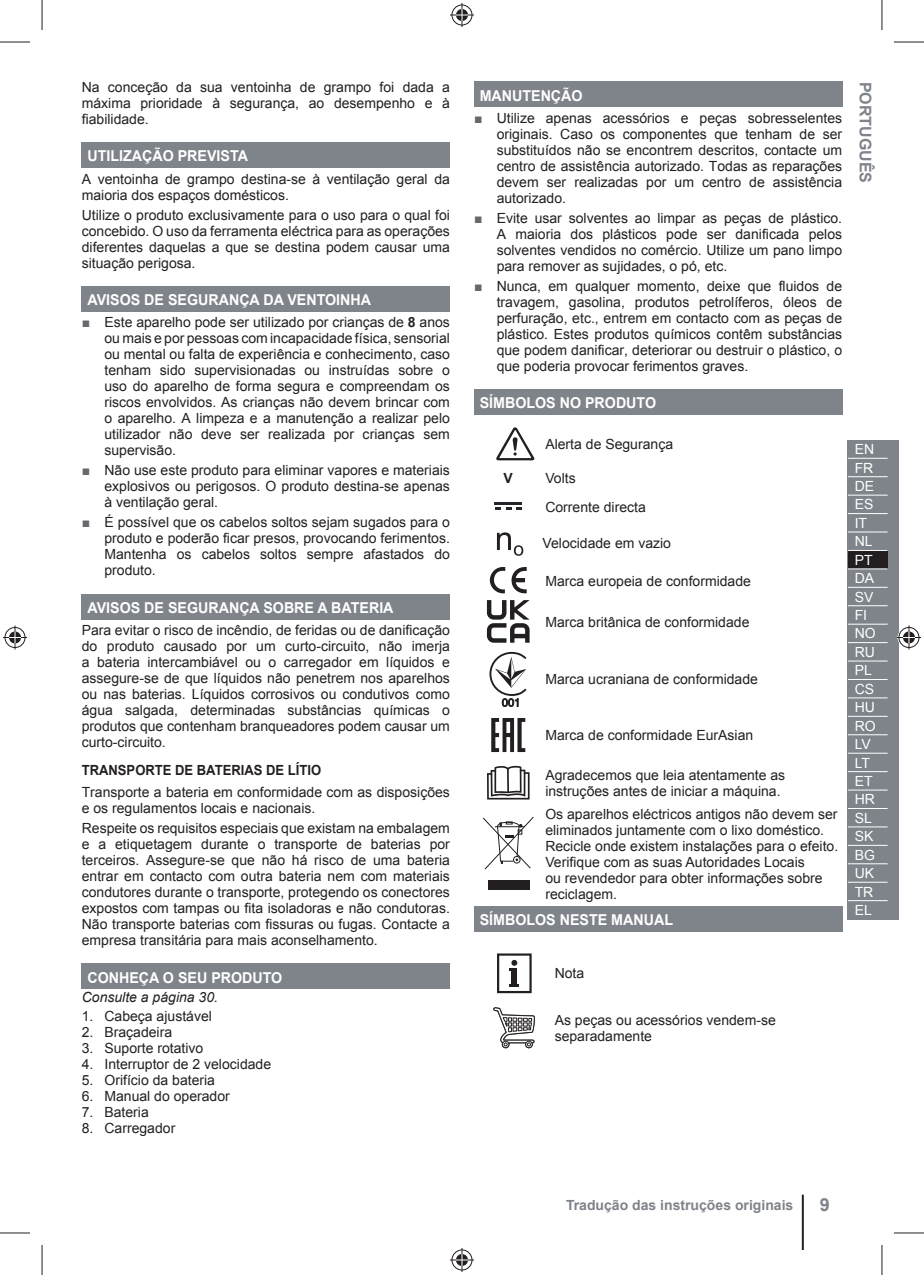
<style>
.page{position:relative;width:924px;height:1275px;background:#fff}
.page>*{position:absolute;margin:0;border:0;box-sizing:border-box;transform-origin:0 0}
.t1{font:700 18px "Arial";color:#7f838a}
.t2{font:700 16px "Arial";color:#7f838a}
.t3{font:700 15px "Arial";color:#fff;scale:.95 1}
.t4{font:14px/16px "Arial";color:#231f20;text-align:justify}
.t5{font:14px/18.4px "Arial";color:#fff}
.t6{font:700 14px "Arial";color:#7f838a}
.t7{font:700 14px "Arial";color:#231f20;scale:.93 1}
.t8{font:italic 14px "Arial";color:#231f20}
.t9{font:700 14px "Arial";color:#231f20}
.s1{color:#66686c}
.s2{font-weight:700}
</style>
<div class="page">
<div style="left:82px;top:142px;width:368px;height:26px;background:#7f838a"></div>
<div style="left:82px;top:286px;width:368px;height:25px;background:#7f838a"></div>
<div style="left:82px;top:594px;width:368px;height:25px;background:#7f838a"></div>
<div style="left:82px;top:963px;width:368px;height:26px;background:#7f838a"></div>
<div style="left:474px;top:82px;width:367px;height:25px;background:#7f838a"></div>
<div style="left:474px;top:389px;width:367px;height:26px;background:#7f838a"></div>
<div style="left:474px;top:906px;width:367px;height:25px;background:#7f838a"></div>
<svg style="left:496px;top:427px;width:38px;height:33px"></svg>
<hr style="left:494px;top:502px;width:27px;height:2px;background:#24252b">
<svg style="left:495px;top:507px;width:26px;height:3px"></svg>
<svg style="left:497px;top:532px;width:26px;height:24px"></svg>
<svg style="left:489px;top:567px;width:37px;height:27px"></svg>
<svg style="left:486px;top:600px;width:43px;height:42px"></svg>
<svg style="left:489px;top:652px;width:37px;height:54px"></svg>
<svg style="left:491px;top:718px;width:34px;height:34px"></svg>
<svg style="left:487px;top:766px;width:42px;height:33px"></svg>
<svg style="left:483px;top:817px;width:50px;height:53px"></svg>
<div style="left:488px;top:879px;width:41px;height:10px;background:#231f20"></div>
<svg style="left:497px;top:953px;width:34px;height:40px"></svg>
<svg style="left:493px;top:1007px;width:42px;height:42px"></svg>
<hr style="left:801px;top:1194px;width:2px;height:56px;background:#231f20">
<div style="left:847px;top:440px;width:51px;height:479px;background:#7f838a"></div>
<div style="left:847px;top:550px;width:40px;height:19px;background:#231f20"></div>
<hr style="left:847px;top:458px;width:40px;height:1px;background:#fff">
<hr style="left:847px;top:476px;width:40px;height:1px;background:#fff">
<hr style="left:847px;top:494px;width:40px;height:1px;background:#fff">
<hr style="left:847px;top:513px;width:40px;height:1px;background:#fff">
<hr style="left:847px;top:531px;width:40px;height:1px;background:#fff">
<hr style="left:847px;top:550px;width:40px;height:1px;background:#fff">
<hr style="left:847px;top:568px;width:40px;height:1px;background:#fff">
<hr style="left:847px;top:587px;width:40px;height:1px;background:#fff">
<hr style="left:847px;top:605px;width:40px;height:1px;background:#fff">
<hr style="left:847px;top:623px;width:40px;height:1px;background:#fff">
<hr style="left:847px;top:642px;width:40px;height:1px;background:#fff">
<hr style="left:847px;top:660px;width:40px;height:1px;background:#fff">
<hr style="left:847px;top:679px;width:40px;height:1px;background:#fff">
<hr style="left:847px;top:697px;width:40px;height:1px;background:#fff">
<hr style="left:847px;top:716px;width:40px;height:1px;background:#fff">
<hr style="left:847px;top:734px;width:40px;height:1px;background:#fff">
<hr style="left:847px;top:752px;width:40px;height:1px;background:#fff">
<hr style="left:847px;top:771px;width:40px;height:1px;background:#fff">
<hr style="left:847px;top:789px;width:40px;height:1px;background:#fff">
<hr style="left:847px;top:808px;width:40px;height:1px;background:#fff">
<hr style="left:847px;top:826px;width:40px;height:1px;background:#fff">
<hr style="left:847px;top:845px;width:40px;height:1px;background:#fff">
<hr style="left:847px;top:863px;width:40px;height:1px;background:#fff">
<hr style="left:847px;top:881px;width:40px;height:1px;background:#fff">
<hr style="left:847px;top:900px;width:40px;height:1px;background:#fff">
<hr style="left:0;top:42px;width:30px;height:1px;background:#231f20">
<hr style="left:893px;top:42px;width:30px;height:1px;background:#231f20">
<hr style="left:0;top:1232px;width:30px;height:1px;background:#231f20">
<hr style="left:893px;top:1232px;width:30px;height:1px;background:#231f20">
<hr style="left:42px;top:0;width:1px;height:30px;background:#231f20">
<hr style="left:42px;top:1245px;width:1px;height:30px;background:#231f20">
<hr style="left:881px;top:0;width:1px;height:30px;background:#231f20">
<hr style="left:881px;top:1245px;width:1px;height:30px;background:#231f20">
<svg style="left:450px;top:3px;width:24px;height:24px"></svg>
<svg style="left:450px;top:1248px;width:24px;height:24px"></svg>
<svg style="left:3px;top:625px;width:24px;height:24px"></svg>
<svg style="left:897px;top:625px;width:23px;height:24px"></svg>
<p class="t4" style="left:82px;top:79px;width:369px">Na conceção da sua ventoinha de grampo foi dada a máxima prioridade à segurança, ao desempenho e à fiabilidade.</p>
<p class="t3" style="left:87px;top:148px;width:170px">UTILIZAÇÃO PREVISTA</p>
<p class="t4" style="left:82px;top:171px;width:369px">A ventoinha de grampo destina-se à ventilação geral da maioria dos espaços domésticos.</p>
<p class="t4" style="left:82px;top:207px;width:369px">Utilize o produto exclusivamente para o uso para o qual foi concebido. O uso da ferramenta eléctrica para as operações diferentes daquelas a que se destina podem causar uma situação perigosa.</p>
<p class="t3" style="left:87px;top:291px;width:300px">AVISOS DE SEGURANÇA DA VENTOINHA</p>
<p class="t4" style="left:104px;top:314px;width:347px;text-indent:-23px"><span class="s1">■</span> Este aparelho pode ser utilizado por crianças de <span class="s2">8</span> anos ou mais e por pessoas com incapacidade física, sensorial ou mental ou falta de experiência e conhecimento, caso tenham sido supervisionadas ou instruídas sobre o uso do aparelho de forma segura e compreendam os riscos envolvidos. As crianças não devem brincar com o aparelho. A limpeza e a manutenção a realizar pelo utilizador não deve ser realizada por crianças sem supervisão.</p>
<p class="t4" style="left:104px;top:462px;width:347px;text-indent:-23px"><span class="s1">■</span> Não use este produto para eliminar vapores e materiais explosivos ou perigosos. O produto destina-se apenas à ventilação geral.</p>
<p class="t4" style="left:104px;top:514px;width:347px;text-indent:-23px"><span class="s1">■</span> É possível que os cabelos soltos sejam sugados para o produto e poderão ficar presos, provocando ferimentos.<br>Mantenha os cabelos soltos sempre afastados do produto.</p>
<p class="t3" style="left:87px;top:599px;width:323px">AVISOS DE SEGURANÇA SOBRE A BATERIA</p>
<p class="t4" style="left:82px;top:622px;width:369px">Para evitar o risco de incêndio, de feridas ou de danificação do produto causado por um curto-circuito, não imerja a bateria intercambiável ou o carregador em líquidos e assegure-se de que líquidos não penetrem nos aparelhos ou nas baterias. Líquidos corrosivos ou condutivos como água salgada, determinadas substâncias químicas o produtos que contenham branqueadores podem causar um curto-circuito.</p>
<p class="t7" style="left:82px;top:763px;width:259px">TRANSPORTE DE BATERIAS DE LÍTIO</p>
<p class="t4" style="left:82px;top:784px;width:369px">Transporte a bateria em conformidade com as disposições e os regulamentos locais e nacionais.</p>
<p class="t4" style="left:82px;top:820px;width:369px">Respeite os requisitos especiais que existam na embalagem e a etiquetagem durante o transporte de baterias por terceiros. Assegure-se que não há risco de uma bateria entrar em contacto com outra bateria nem com materiais condutores durante o transporte, protegendo os conectores expostos com tampas ou fita isoladoras e não condutoras.<br>Não transporte baterias com fissuras ou fugas. Contacte a empresa transitária para mais aconselhamento.</p>
<p class="t3" style="left:87px;top:969px;width:207px">CONHEÇA O SEU PRODUTO</p>
<p class="t8" style="left:82px;top:989px;width:138px">Consulte a página 30.</p>
<p class="t4" style="left:82px;top:1008px;width:132px">1. Cabeça ajustável</p>
<p class="t4" style="left:82px;top:1024px;width:92px">2. Braçadeira</p>
<p class="t4" style="left:82px;top:1040px;width:123px">3. Suporte rotativo</p>
<p class="t4" style="left:82px;top:1056px;width:191px">4. Interruptor de 2 velocidade</p>
<p class="t4" style="left:82px;top:1072px;width:135px">5. Orifício da bateria</p>
<p class="t4" style="left:82px;top:1088px;width:149px">6. Manual do operador</p>
<p class="t4" style="left:82px;top:1104px;width:69px">7. Bateria</p>
<p class="t4" style="left:82px;top:1120px;width:95px">8. Carregador</p>
<p class="t3" style="left:479px;top:87px;width:110px">MANUTENÇÃO</p>
<p class="t4" style="left:496px;top:110px;width:347px;text-indent:-23px"><span class="s1">■</span> Utilize apenas acessórios e peças sobresselentes originais. Caso os componentes que tenham de ser substituídos não se encontrem descritos, contacte um centro de assistência autorizado. Todas as reparações devem ser realizadas por um centro de assistência autorizado.</p>
<p class="t4" style="left:496px;top:210px;width:347px;text-indent:-23px"><span class="s1">■</span> Evite usar solventes ao limpar as peças de plástico.<br>A maioria dos plásticos pode ser danificada pelos solventes vendidos no comércio. Utilize um pano limpo para remover as sujidades, o pó, etc.</p>
<p class="t4" style="left:496px;top:278px;width:347px;text-indent:-23px"><span class="s1">■</span> Nunca, em qualquer momento, deixe que fluidos de travagem, gasolina, produtos petrolíferos, óleos de perfuração, etc., entrem em contacto com as peças de plástico. Estes produtos químicos contêm substâncias que podem danificar, deteriorar ou destruir o plástico, o que poderia provocar ferimentos graves.</p>
<p class="t3" style="left:479px;top:395px;width:187px">SÍMBOLOS NO PRODUTO</p>
<p class="t4" style="left:545px;top:436px;width:129px">Alerta de Segurança</p>
<p class="t9" style="left:503px;top:470px;width:11px">V</p>
<p class="t4" style="left:545px;top:464px;width:102px;line-height:28.8px">Volts<br>Corrente directa</p>
<p class="t4" style="left:542px;top:535px;width:130px">Velocidade em vazio</p>
<p class="t4" style="left:545px;top:572px;width:207px">Marca europeia de conformidade</p>
<p class="t4" style="left:545px;top:613px;width:205px">Marca britânica de conformidade</p>
<p class="t4" style="left:545px;top:671px;width:214px">Marca ucraniana de conformidade</p>
<p class="t4" style="left:545px;top:727px;width:209px">Marca de conformidade EurAsian</p>
<p class="t4" style="left:545px;top:767px;width:241px">Agradecemos que leia atentamente as instruções antes de iniciar a máquina.</p>
<p class="t4" style="left:545px;top:806px;width:294px;text-align:left">Os aparelhos eléctricos antigos não devem ser eliminados juntamente com o lixo doméstico.<br>Recicle onde existem instalações para o efeito.<br>Verifique com as suas Autoridades Locais<br>ou revendedor para obter informações sobre reciclagem.</p>
<p class="t3" style="left:479px;top:911px;width:205px">SÍMBOLOS NESTE MANUAL</p>
<p class="t2" style="left:874px;top:82px;width:103px;rotate:90deg">PORTUGUÊS</p>
<p class="t5" style="left:854px;top:440px;width:22px">EN<br>FR<br>DE<br>ES<br>IT<br>NL<br>PT<br>DA<br>SV<br>FI<br>NO<br>RU<br>PL<br>CS<br>HU<br>RO<br>LV<br>LT<br>ET<br>HR<br>SL<br>SK<br>BG<br>UK<br>TR<br>EL</p>
<p class="t4" style="left:554px;top:965px;width:31px">Nota</p>
<p class="t4" style="left:554px;top:1012px;width:222px">As peças ou acessórios vendem-se separadamente</p>
<p class="t6" style="left:565px;top:1197px;width:229px">Tradução das instruções originais</p>
<p class="t1" style="left:819px;top:1194px;width:12px">9</p>
</div>
